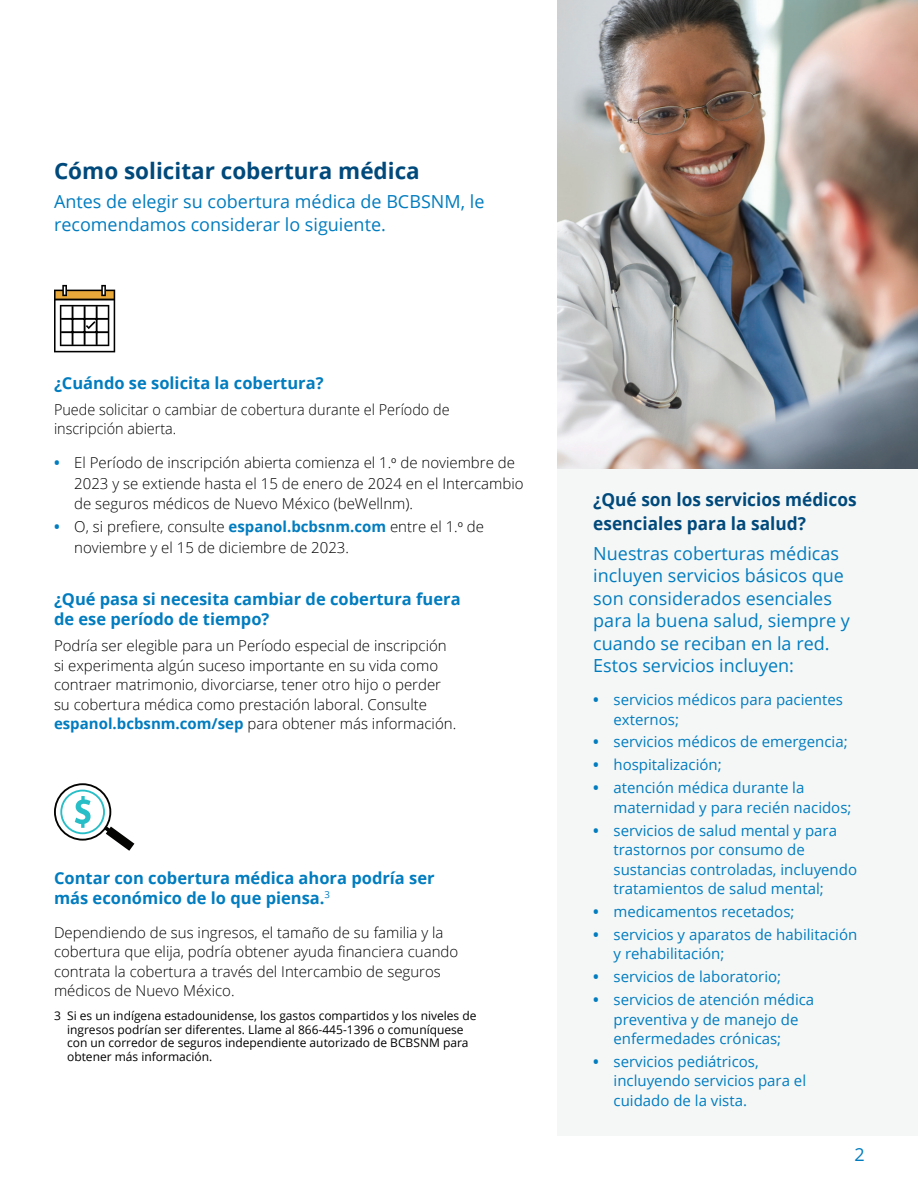
<style>
.page{position:relative;width:918px;height:1188px;background:#fff}
.page>*{position:absolute;margin:0;border:0;box-sizing:border-box;transform-origin:0 0}
.subtitle{font:700 22.5px "Open Sans";color:#00497b}
.intro{font:18px/22.5px "Open Sans";color:#007cbf}
.callout_heading{font:700 18px/24px "Open Sans";color:#00497b;scale:.96 1}
.heading{font:700 16.5px/19.5px "Open Sans";color:#007cbf}
.body{font:300 15px/19.5px "Open Sans";color:#000}
.t1{font:15px/19.5px "Open Sans";color:#007cbf}
.body-2{font:300 15px/19.5px "Open Sans";color:#000;scale:.96 1}
.taglines{font:12px/13.5px "Open Sans";color:#000}
.s1{font-weight:700;color:#007cbf}
.s2{font-weight:700}
</style>
<div class="page">
<div style="left:558px;top:469px;width:360px;height:667px;background:#f5f7f7"></div>
<img style="left:558px;top:0;width:360px;height:469px">
<svg style="left:75px;top:796px;width:16px;height:32px"></svg>
<svg style="left:104px;top:827px;width:30px;height:24px"></svg>
<div style="left:54px;top:783px;width:57px;height:58px;border:2px solid #040503;border-radius:50%"></div>
<div style="left:60px;top:790px;width:45px;height:44px;border:2px solid #28bec7;border-radius:50%"></div>
<svg style="left:54px;top:285px;width:61px;height:67px"></svg>
<hr style="left:61px;top:318px;width:48px;height:2px;background:#000">
<hr style="left:61px;top:331px;width:48px;height:2px;background:#000">
<hr style="left:72px;top:306px;width:1px;height:39px;background:#000">
<hr style="left:84px;top:306px;width:2px;height:39px;background:#000">
<hr style="left:96px;top:306px;width:2px;height:39px;background:#000">
<p class="subtitle" style="left:54px;top:155px;width:367px">Cómo solicitar cobertura médica</p>
<p class="intro" style="left:54px;top:190px;width:432px">Antes de elegir su cobertura médica de BCBSNM, le recomendamos considerar lo siguiente.</p>
<p class="heading" style="left:54px;top:372px;width:271px">¿Cuándo se solicita la cobertura?</p>
<p class="body-2" style="left:54px;top:399px;width:414px">Puede solicitar o cambiar de cobertura durante el Período de inscripción abierta.</p>
<p class="body" style="left:74px;top:452px;width:451px;line-height:20.2px;text-indent:-20px"><span class="s1">•</span> El Período de inscripción abierta comienza el 1.<sup>o</sup> de noviembre de<br>2023 y se extiende hasta el 15 de enero de 2024 en el Intercambio de seguros médicos de Nuevo México (beWellnm).</p>
<p class="body" style="left:74px;top:516px;width:411px;line-height:20.2px;text-indent:-20px"><span class="s1">•</span> O, si prefiere, consulte <span class="s1">espanol.bcbsnm.com</span> entre el 1.<sup>o</sup> de noviembre y el 15 de diciembre de 2023.</p>
<p class="heading" style="left:54px;top:589px;width:408px">¿Qué pasa si necesita cambiar de cobertura fuera de ese período de tiempo?</p>
<p class="body" style="left:54px;top:636px;width:404px">Podría ser elegible para un Período especial de inscripción si experimenta algún suceso importante en su vida como contraer matrimonio, divorciarse, tener otro hijo o perder su cobertura médica como prestación laboral. Consulte <span class="s1">espanol.bcbsnm.com/sep</span> para obtener más información.</p>
<p class="heading" style="left:54px;top:868px;width:382px">Contar con cobertura médica ahora podría ser más económico de lo que piensa.<sup>3</sup></p>
<p class="body" style="left:54px;top:922px;width:406px">Dependiendo de sus ingresos, el tamaño de su familia y la cobertura que elija, podría obtener ayuda financiera cuando contrata la cobertura a través del Intercambio de seguros médicos de Nuevo México.</p>
<p class="taglines" style="left:67px;top:1009px;width:411px;text-indent:-13px">3 Si es un indígena estadounidense, los gastos compartidos y los niveles de ingresos podrían ser diferentes. Llame al 866-445-1396 o comuníquese con un corredor de seguros independiente autorizado de BCBSNM para obtener más información.</p>
<p class="callout_heading" style="left:593px;top:487px;width:276px">¿Qué son los servicios médicos esenciales para la salud?</p>
<p class="intro" style="left:593px;top:541px;width:258px">Nuestras coberturas médicas incluyen servicios básicos que son considerados esenciales para la buena salud, siempre y cuando se reciban en la red.<br>Estos servicios incluyen:</p>
<p class="t1" style="left:614px;top:689px;width:231px;text-indent:-20px"><span class="s2">•</span> servicios médicos para pacientes externos;</p>
<p class="t1" style="left:593px;top:732px;width:256px"><span class="s2">•</span> servicios médicos de emergencia;</p>
<p class="t1" style="left:593px;top:755px;width:130px"><span class="s2">•</span> hospitalización;</p>
<p class="t1" style="left:614px;top:778px;width:239px;text-indent:-20px"><span class="s2">•</span> atención médica durante la maternidad y para recién nacidos;</p>
<p class="t1" style="left:614px;top:820px;width:245px;text-indent:-20px"><span class="s2">•</span> servicios de salud mental y para trastornos por consumo de sustancias controladas, incluyendo tratamientos de salud mental;</p>
<p class="t1" style="left:593px;top:901px;width:203px"><span class="s2">•</span> medicamentos recetados;</p>
<p class="t1" style="left:614px;top:924px;width:245px;text-indent:-20px"><span class="s2">•</span> servicios y aparatos de habilitación y rehabilitación;</p>
<p class="t1" style="left:593px;top:967px;width:189px"><span class="s2">•</span> servicios de laboratorio;</p>
<p class="t1" style="left:614px;top:989px;width:202px;text-indent:-20px"><span class="s2">•</span> servicios de atención médica preventiva y de manejo de enfermedades crónicas;</p>
<p class="t1" style="left:614px;top:1051px;width:194px;text-indent:-20px"><span class="s2">•</span> servicios pediátricos, incluyendo servicios para el cuidado de la vista.</p>
<p class="intro" style="left:854px;top:1143px;width:12px">2</p>
</div>
